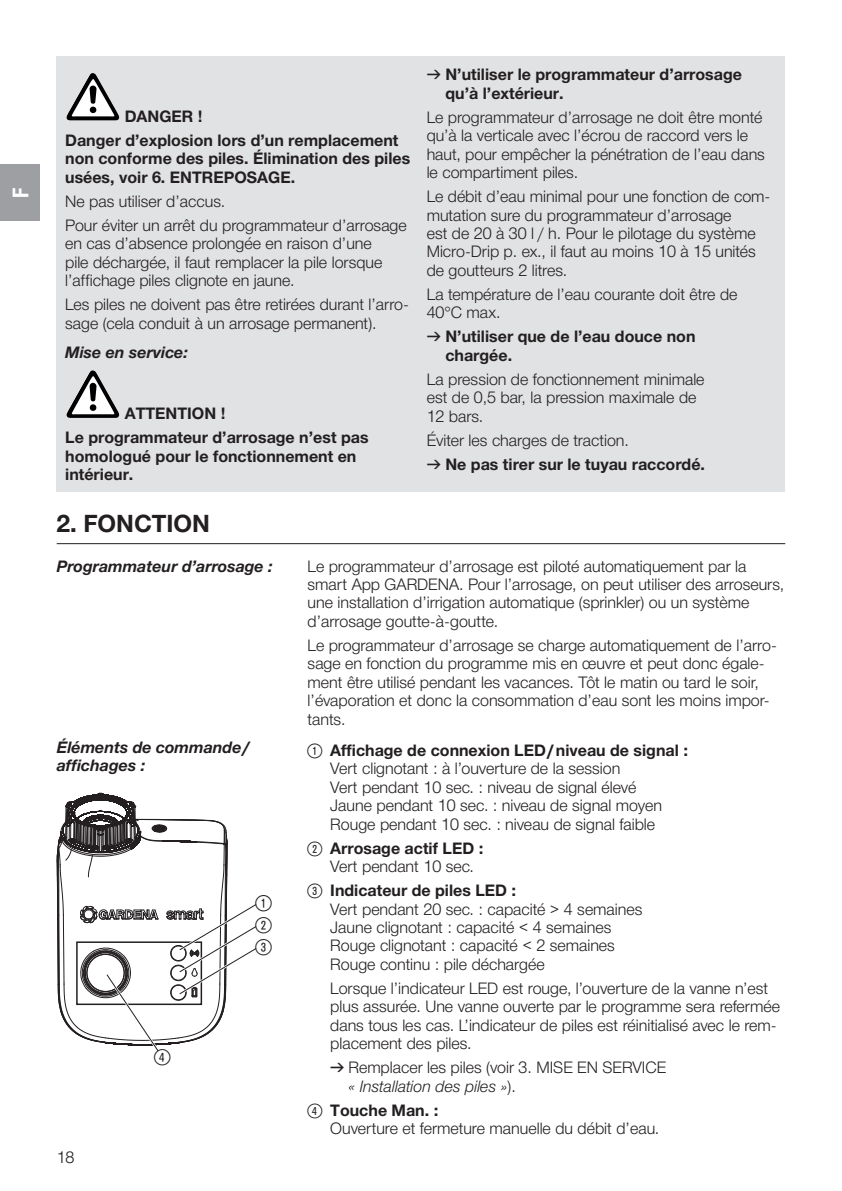
<style>
.page{position:relative;width:842px;height:1191px;background:#fff}
.page>*{position:absolute;margin:0;border:0;box-sizing:border-box;transform-origin:0 0}
.t1{font:700 24px "Gardena Sans";color:#231f20}
.t2{font:22px/22px "Ziffernim Kreisund Quadrat BQ";color:#231f20;text-align:justify}
.t3{font:700 22px "Gardena Sans Cond";color:#fff}
.t4{font:16px/18.4px "Gardena Sans";color:#231f20}
.t5{font:700 16px/18.4px "Gardena Sans";color:#231f20}
.t6{font:italic 700 16px/18.4px "Gardena Sans";color:#231f20}
.s1{font-family:"Formdruck";font-weight:400}
.s2{font-weight:400}
.s3{font-family:"Ziffernim Kreisund Quadrat BQ";font-size:20px}
.s4{font-weight:700}
.s5{font-family:"Ziffernim Kreisund Quadrat BQ";font-weight:400;font-size:20px}
.s6{font-family:"Formdruck"}
.s7{font-style:italic}
</style>
<div class="page">
<div style="left:57px;top:57px;width:728px;height:435px;background:#e1e2e4"></div>
<img style="left:68px;top:73px;width:24px;height:40px">
<img style="left:68px;top:370px;width:24px;height:40px">
<hr style="left:57px;top:543px;width:728px;height:1px;background:#231f20">
<svg style="left:57px;top:792px;width:200px;height:260px"></svg>
<div style="left:0;top:164px;width:40px;height:57px;background:#9d9fa2"></div>
<h2 class="t3" style="left:5px;top:198px;width:12px;rotate:-90deg">F</h2>
<p class="t5" style="left:65px;top:103px;width:335px;line-height:24px;text-indent:60px">DANGER !<br>Danger d’explosion lors d’un remplacement</p>
<p class="t5" style="left:65px;top:149px;width:347px">non conforme des piles. Élimination des piles usées, voir 6. ENTREPOSAGE.</p>
<p class="t4" style="left:65px;top:189px;width:343px;line-height:24px">Ne pas utiliser d’accus.<br>Pour éviter un arrêt du programmateur d’arrosage</p>
<p class="t4" style="left:65px;top:234px;width:319px">en cas d’absence prolongée en raison d’une pile déchargée, il faut remplacer la pile lorsque l’affichage piles clignote en jaune.</p>
<p class="t4" style="left:65px;top:295px;width:345px">Les piles ne doivent pas être retirées durant l’arro&shy;sage (cela conduit à un arrosage permanent).</p>
<p class="t6" style="left:65px;top:342px;width:124px">Mise en service:</p>
<p class="t5" style="left:65px;top:401px;width:305px;line-height:24px;text-indent:60px">ATTENTION !<br>Le programmateur d’arrosage n’est pas</p>
<p class="t5" style="left:65px;top:446px;width:293px">homologué pour le fonctionnement en intérieur.</p>
<p class="t5" style="left:445px;top:65px;width:298px;text-indent:-19px"><span class="s1">v</span> N’utiliser le programmateur d’arrosage qu’à l’extérieur.</p>
<p class="t4" style="left:427px;top:107px;width:340px">Le programmateur d’arrosage ne doit être monté qu’à la verticale avec l’écrou de raccord vers le haut, pour empêcher la pénétration de l’eau dans le compartiment piles.</p>
<p class="t4" style="left:427px;top:187px;width:345px">Le débit d’eau minimal pour une fonction de com&shy;mutation sure du programmateur d’arrosage<br>est de 20 à 30 l / h. Pour le pilotage du système Micro-Drip p. ex., il faut au moins 10 à 15 unités de goutteurs 2 litres.</p>
<p class="t4" style="left:427px;top:284px;width:312px">La température de l’eau courante doit être de<br>40°C max.</p>
<p class="t5" style="left:445px;top:327px;width:252px;text-indent:-19px"><span class="s1">v</span> N’utiliser que de l’eau douce non chargée.</p>
<p class="t4" style="left:427px;top:369px;width:279px">La pression de fonctionnement minimale est de 0,5 bar, la pression maximale de<br>12 bars.</p>
<p class="t5" style="left:427px;top:427px;width:280px;line-height:24px"><span class="s2">Éviter les charges de traction.<br></span><span class="s1">v</span> Ne pas tirer sur le tuyau raccordé.</p>
<h1 class="t1" style="left:57px;top:505px;width:155px">2. FONCTION</h1>
<p class="t6" style="left:57px;top:556px;width:218px">Programmateur d’arrosage :</p>
<p class="t4" style="left:308px;top:556px;width:478px">Le programmateur d’arrosage est piloté automatiquement par la smart App GARDENA. Pour l’arrosage, on peut utiliser des arroseurs, une installation d’irrigation automatique (sprinkler) ou un système d’arrosage goutte-à-goutte.</p>
<p class="t4" style="left:308px;top:635px;width:471px">Le programmateur d’arrosage se charge automatiquement de l’arro&shy;sage en fonction du programme mis en œuvre et peut donc égale&shy;ment être utilisé pendant les vacances. Tôt le matin ou tard le soir, l’évaporation et donc la consommation d’eau sont les moins impor&shy;tants.</p>
<p class="t6" style="left:57px;top:737px;width:195px">Éléments de commande/ affichages :</p>
<p class="t4" style="left:330px;top:740px;width:359px;text-indent:-23px"><span class="s3">1</span> <span class="s4">Affichage de connexion LED/niveau de signal :<br></span>Vert clignotant : à l’ouverture de la session<br>Vert pendant 10 sec. : niveau de signal élevé<br>Jaune pendant 10 sec. : niveau de signal moyen Rouge pendant 10 sec. : niveau de signal faible</p>
<p class="t5" style="left:330px;top:838px;width:154px;text-indent:-23px"><span class="s5">(2)</span> Arrosage actif LED :<br><span class="s2">Vert pendant 10 sec.</span></p>
<p class="t4" style="left:330px;top:880px;width:314px;text-indent:-23px"><span class="s3">(3)</span> <span class="s4">Indicateur de piles LED :<br></span>Vert pendant 20 sec. : capacité &gt; 4 semaines Jaune clignotant : capacité &lt; 4 semaines Rouge clignotant : capacité &lt; 2 semaines Rouge continu : pile déchargée</p>
<p class="t4" style="left:330px;top:978px;width:451px">Lorsque l’indicateur LED est rouge, l’ouverture de la vanne n’est plus assurée. Une vanne ouverte par le programme sera refermée dans tous les cas. L’indicateur de piles est réinitialisé avec le rem&shy;placement des piles.</p>
<p class="t4" style="left:348px;top:1057px;width:319px;text-indent:-18px"><span class="s6">v</span> Remplacer les piles (voir 3. MISE EN SERVICE <span class="s7">« Installation des piles »</span>).</p>
<p class="t4" style="left:330px;top:1100px;width:331px;text-indent:-23px"><span class="s3">(4)</span> <span class="s4">Touche Man. :<br></span>Ouverture et fermeture manuelle du débit d’eau.</p>
<h2 class="t2" style="left:256px;top:892px;width:18px">1<br>2<br>3</h2>
<h2 class="t2" style="left:154px;top:1046px;width:18px">4</h2>
<p class="t4" style="left:57px;top:1147px;width:19px">18</p>
</div>
